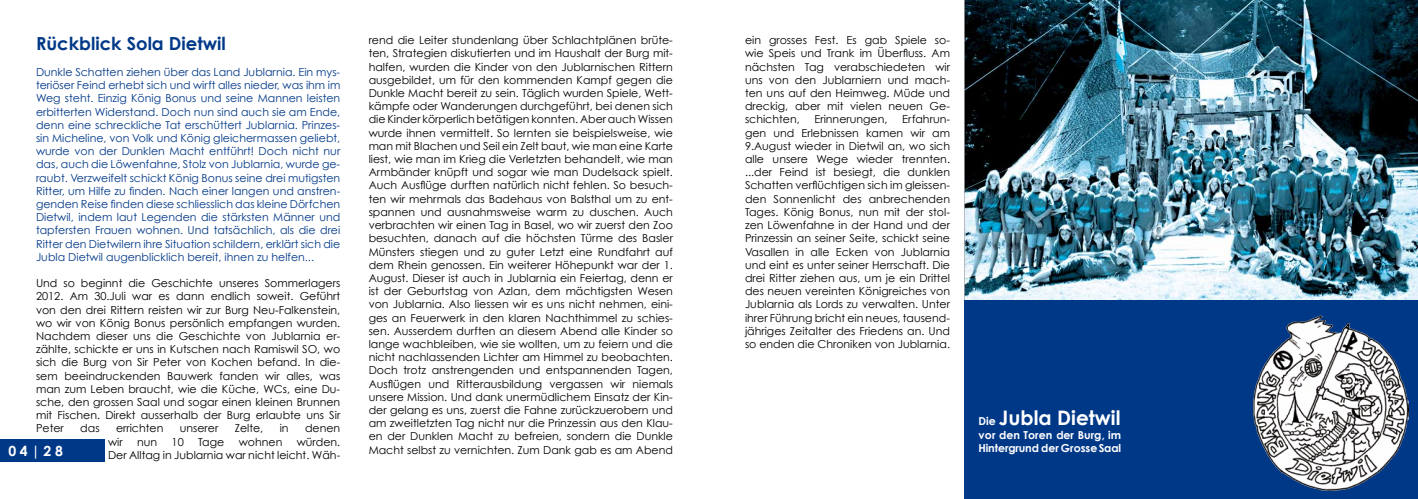
<style>
.page{position:relative;width:1418px;height:499px;background:#fff}
.page>*{position:absolute;margin:0;border:0;box-sizing:border-box;transform-origin:0 0}
.t1{font:700 20px "Century Gothic";color:#fff}
.t2{font:700 18px "Century Gothic";color:#003888}
.t3{font:700 14px "Century Gothic";color:#fff}
.t4{font:11px/13.2px "Century Gothic";color:#000;text-align:justify}
.t5{font:11px/13.2px "Century Gothic";color:#003888;text-align:justify}
.t6{font:700 11px/13.2px "Century Gothic";color:#fff}
.s1{font-size:11px}
</style>
<div class="page">
<div style="left:0;top:439px;width:105px;height:23px;background:#003888"></div>
<img style="left:964px;top:0;width:453px;height:301px">
<div style="left:964px;top:301px;width:453px;height:198px;background:#003888"></div>
<img style="left:1252px;top:315px;width:156px;height:175px">
<h2 class="t2" style="left:36px;top:32px;width:191px">Rückblick Sola Dietwil</h2>
<p class="t5" style="left:36px;top:65px;width:306px">Dunkle Schatten ziehen über das Land Jublarnia. Ein mys&shy;teriöser Feind erhebt sich und wirft alles nieder, was ihm im Weg steht. Einzig König Bonus und seine Mannen leisten erbitterten Widerstand. Doch nun sind auch sie am Ende, denn eine schreckliche Tat erschüttert Jublarnia. Prinzes&shy;sin Micheline, von Volk und König gleichermassen geliebt, wurde von der Dunklen Macht entführt! Doch nicht nur das, auch die Löwenfahne, Stolz von Jublarnia, wurde ge&shy;raubt. Verzweifelt schickt König Bonus seine drei mutigsten Ritter, um Hilfe zu finden. Nach einer langen und anstren&shy;genden Reise finden diese schliesslich das kleine Dörfchen Dietwil, indem laut Legenden die stärksten Männer und tapfersten Frauen wohnen. Und tatsächlich, als die drei Ritter den Dietwilern ihre Situation schildern, erklärt sich die Jubla Dietwil augenblicklich bereit, ihnen zu helfen...</p>
<p class="t4" style="left:36px;top:276px;width:306px">Und so beginnt die Geschichte unseres Sommerlagers 2012. Am 30.Juli war es dann endlich soweit. Geführt von den drei Rittern reisten wir zur Burg Neu-Falkenstein, wo wir von König Bonus persönlich empfangen wurden.<br>Nachdem dieser uns die Geschichte von Jublarnia er&shy;zählte, schickte er uns in Kutschen nach Ramiswil SO, wo sich die Burg von Sir Peter von Kochen befand. In die&shy;sem beeindruckenden Bauwerk fanden wir alles, was man zum Leben braucht, wie die Küche, WCs, eine Du&shy;sche, den grossen Saal und sogar einen kleinen Brunnen mit Fischen. Direkt ausserhalb der Burg erlaubte uns Sir Peter</p>
<p class="t4" style="left:368px;top:34px;width:306px">rend die Leiter stundenlang über Schlachtplänen brüte&shy;ten, Strategien diskutierten und im Haushalt der Burg mit&shy;halfen, wurden die Kinder von den Jublarnischen Rittern ausgebildet, um für den kommenden Kampf gegen die Dunkle Macht bereit zu sein. Täglich wurden Spiele, Wett&shy;kämpfe oder Wanderungen durchgeführt, bei denen sich die Kinder körperlich betätigen konnten. Aber auch Wissen wurde ihnen vermittelt. So lernten sie beispielsweise, wie man mit Blachen und Seil ein Zelt baut, wie man eine Karte liest, wie man im Krieg die Verletzten behandelt, wie man Armbänder knüpft und sogar wie man Dudelsack spielt.<br>Auch Ausflüge durften natürlich nicht fehlen. So besuch&shy;ten wir mehrmals das Badehaus von Balsthal um zu ent&shy;spannen und ausnahmsweise warm zu duschen. Auch verbrachten wir einen Tag in Basel, wo wir zuerst den Zoo besuchten, danach auf die höchsten Türme des Basler Münsters stiegen und zu guter Letzt eine Rundfahrt auf dem Rhein genossen. Ein weiterer Höhepunkt war der 1.<br>August. Dieser ist auch in Jublarnia ein Feiertag, denn er ist der Geburtstag von Azlan, dem mächtigsten Wesen von Jublarnia. Also liessen wir es uns nicht nehmen, eini&shy;ges an Feuerwerk in den klaren Nachthimmel zu schies&shy;sen. Ausserdem durften an diesem Abend alle Kinder so lange wachbleiben, wie sie wollten, um zu feiern und die nicht nachlassenden Lichter am Himmel zu beobachten.<br>Doch trotz anstrengenden und entspannenden Tagen, Ausflügen und Ritterausbildung vergassen wir niemals unsere Mission. Und dank unermüdlichem Einsatz der Kin&shy;der gelang es uns, zuerst die Fahne zurückzuerobern und am zweitletzten Tag nicht nur die Prinzessin aus den Klau&shy;en der Dunklen Macht zu befreien, sondern die Dunkle</p>
<p class="t4" style="left:80px;top:422px;width:21px">das</p>
<p class="t4" style="left:116px;top:422px;width:49px">errichten</p>
<p class="t4" style="left:180px;top:422px;width:40px">unserer</p>
<p class="t4" style="left:235px;top:422px;width:30px">Zelte,</p>
<p class="t4" style="left:280px;top:422px;width:10px">in</p>
<p class="t4" style="left:305px;top:422px;width:37px">denen</p>
<p class="t4" style="left:108px;top:435px;width:16px">wir</p>
<p class="t4" style="left:137px;top:435px;width:22px">nun</p>
<p class="t4" style="left:172px;top:435px;width:14px">10</p>
<p class="t4" style="left:198px;top:435px;width:28px">Tage</p>
<p class="t4" style="left:239px;top:435px;width:45px">wohnen</p>
<p class="t4" style="left:108px;top:435px;width:234px;text-align:right">würden.<br>Der Alltag in Jublarnia war nicht leicht. Wäh-</p>
<p class="t3" style="left:9px;top:442px;width:56px">04|28</p>
<p class="t4" style="left:368px;top:443px;width:306px">Macht selbst zu vernichten. Zum Dank gab es am Abend</p>
<p class="t4" style="left:745px;top:34px;width:206px">ein grosses Fest. Es gab Spiele so&shy;wie Speis und Trank im Überfluss. Am nächsten Tag verabschiedeten wir uns von den Jublarniern und mach&shy;ten uns auf den Heimweg. Müde und dreckig, aber mit vielen neuen Ge&shy;schichten,</p>
<p class="t4" style="left:745px;top:113px;width:206px;text-indent:157px">Erfahrun&shy;gen und Erlebnissen kamen wir am 9.August wieder in Dietwil an, wo sich alle unsere Wege wieder trennten. ...der Feind ist besiegt, die dunklen Schatten verflüchtigen sich im gleissen&shy;den Sonnenlicht des anbrechenden Tages. König Bonus, nun mit der stol&shy;zen Löwenfahne in der Hand und der Prinzessin an seiner Seite, schickt seine Vasallen in alle Ecken von Jublarnia und eint es unter seiner Herrschaft. Die drei Ritter ziehen aus, um je ein Drittel des neuen vereinten Königreiches von Jublarnia als Lords zu verwalten. Unter ihrer Führung bricht ein neues, tausend&shy;jähriges Zeitalter des Friedens an. Und so enden die Chroniken von Jublarnia.</p>
<p class="t4" style="left:814px;top:113px;width:74px">Erinnerungen,</p>
<h1 class="t1" style="left:978px;top:405px;width:144px"><span class="s1">Die</span> Jubla Dietwil</h1>
<p class="t6" style="left:978px;top:428px;width:144px">vor den Toren der Burg, im<br>Hintergrund der Grosse Saal</p>
</div>
